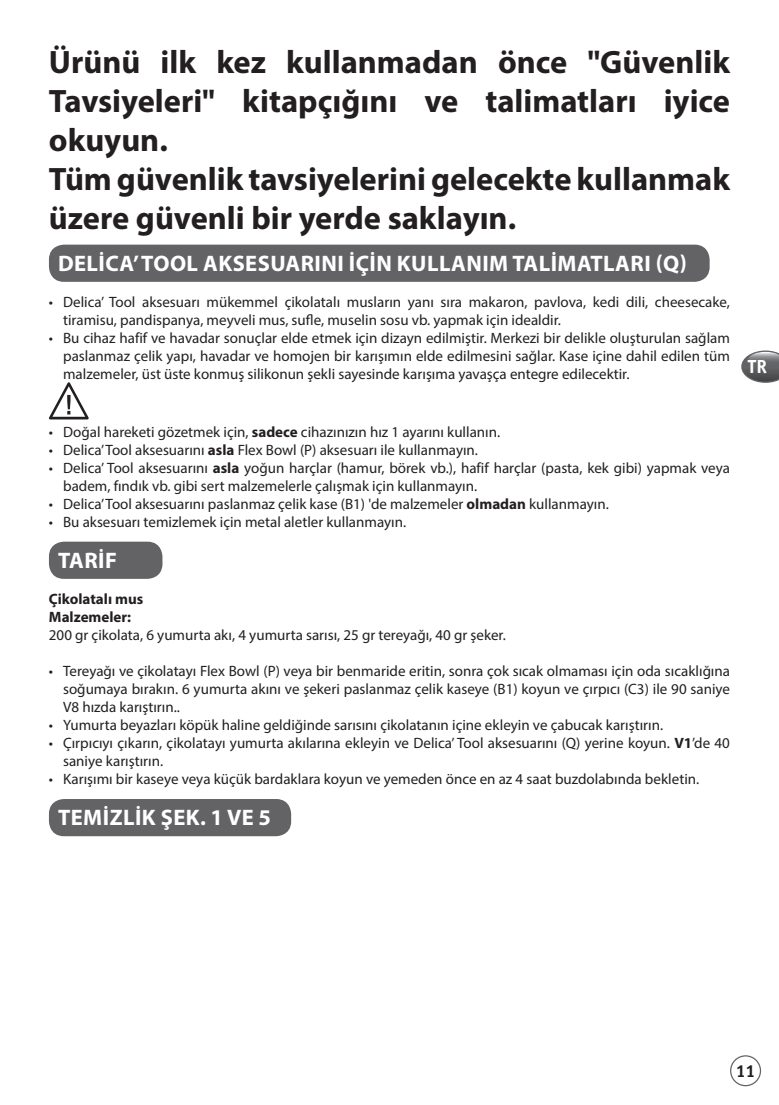
<style>
.page{position:relative;width:779px;height:1105px;background:#fff}
.page>*{position:absolute;margin:0;border:0;box-sizing:border-box;transform-origin:0 0}
.t1{font:700 32.5px/39px "Myriad Pro";color:#231f20}
.t2{font:700 22.5px "Myriad Pro";letter-spacing:.02em;color:#fff}
.t3{font:700 19px "Officina Sans";color:#fff}
.t4{font:700 17.5px "Officina Sans";color:#231f20}
.t5{font:15px/18px "Myriad Pro";color:#231f20}
.t6{font:700 15px/18px "Myriad Pro";color:#231f20}
.s1{font-weight:700}
</style>
<div class="page">
<div style="left:729px;top:1055px;width:31px;height:31px;border:1px solid #636366;border-radius:50%"></div>
<svg style="left:741px;top:350px;width:37px;height:33px"></svg>
<div style="left:49px;top:245px;width:660px;height:37px;background:#636366;border-radius:15px"></div>
<div style="left:49px;top:542px;width:113px;height:37px;background:#636366;border-radius:15px"></div>
<div style="left:49px;top:799px;width:242px;height:37px;background:#636366;border-radius:15px"></div>
<svg style="left:49px;top:382px;width:40px;height:37px"></svg>
<h1 class="t1" style="left:49px;top:42px;width:682px">Ürünü ilk kez kullanmadan önce "Güvenlik Tavsiyeleri" kitapçığını ve talimatları iyice okuyun.<br>Tüm güvenlik tavsiyelerini gelecekte kullanmak üzere güvenli bir yerde saklayın.</h1>
<h2 class="t2" style="left:58px;top:249px;width:630px">DELICA’ TOOL AKSESUARINI İÇİN KULLANIM TALİMATLARI (Q)</h2>
<p class="t5" style="left:63px;top:293px;width:668px;text-indent:-14px">• Delica’ Tool aksesuarı mükemmel çikolatalı musların yanı sıra makaron, pavlova, kedi dili, cheesecake, tiramisu, pandispanya, meyveli mus, sufle, muselin sosu vb. yapmak için idealdir.</p>
<p class="t5" style="left:63px;top:329px;width:668px;text-align:justify;text-indent:-14px">• Bu cihaz hafif ve havadar sonuçlar elde etmek için dizayn edilmiştir. Merkezi bir delikle oluşturulan sağlam paslanmaz çelik yapı, havadar ve homojen bir karışımın elde edilmesini sağlar. Kase içine dahil edilen tüm malzemeler, üst üste konmuş silikonun şekli sayesinde karışıma yavaşça entegre edilecektir.</p>
<p class="t3" style="left:747px;top:355px;width:21px">TR</p>
<p class="t5" style="left:49px;top:423px;width:452px">• Doğal hareketi gözetmek için, <span class="s1">sadece</span> cihazınızın hız 1 ayarını kullanın.</p>
<p class="t5" style="left:49px;top:441px;width:430px">• Delica’ Tool aksesuarını <span class="s1">asla</span> Flex Bowl (P) aksesuarı ile kullanmayın.</p>
<p class="t5" style="left:63px;top:459px;width:668px;text-indent:-14px">• Delica’ Tool aksesuarını <span class="s1">asla</span> yoğun harçlar (hamur, börek vb.), hafif harçlar (pasta, kek gibi) yapmak veya badem, fındık vb. gibi sert malzemelerle çalışmak için kullanmayın.</p>
<p class="t5" style="left:49px;top:495px;width:561px">• Delica’ Tool aksesuarını paslanmaz çelik kase (B1) 'de malzemeler <span class="s1">olmadan</span> kullanmayın.</p>
<p class="t5" style="left:49px;top:513px;width:358px">• Bu aksesuarı temizlemek için metal aletler kullanmayın.</p>
<h2 class="t2" style="left:58px;top:546px;width:60px">TARİF</h2>
<p class="t6" style="left:49px;top:590px;width:96px">Çikolatalı mus<br>Malzemeler:</p>
<p class="t5" style="left:49px;top:626px;width:458px">200 gr çikolata, 6 yumurta akı, 4 yumurta sarısı, 25 gr tereyağı, 40 gr şeker.</p>
<p class="t5" style="left:63px;top:662px;width:668px;text-align:justify;text-indent:-14px">• Tereyağı ve çikolatayı Flex Bowl (P) veya bir benmaride eritin, sonra çok sıcak olmaması için oda sıcaklığına soğumaya bırakın. 6 yumurta akını ve şekeri paslanmaz çelik kaseye (B1) koyun ve çırpıcı (C3) ile 90 saniye V8 hızda karıştırın..</p>
<p class="t5" style="left:49px;top:716px;width:615px">• Yumurta beyazları köpük haline geldiğinde sarısını çikolatanın içine ekleyin ve çabucak karıştırın.</p>
<p class="t5" style="left:63px;top:734px;width:668px;text-indent:-14px">• Çırpıcıyı çıkarın, çikolatayı yumurta akılarına ekleyin ve Delica’ Tool aksesuarını (Q) yerine koyun. <span class="s1">V1</span>’de 40 saniye karıştırın.</p>
<p class="t5" style="left:49px;top:770px;width:651px">• Karışımı bir kaseye veya küçük bardaklara koyun ve yemeden önce en az 4 saat buzdolabında bekletin.</p>
<h2 class="t2" style="left:58px;top:803px;width:214px">TEMİZLİK ŞEK. 1 VE 5</h2>
<p class="t4" style="left:735px;top:1060px;width:21px">11</p>
</div>
